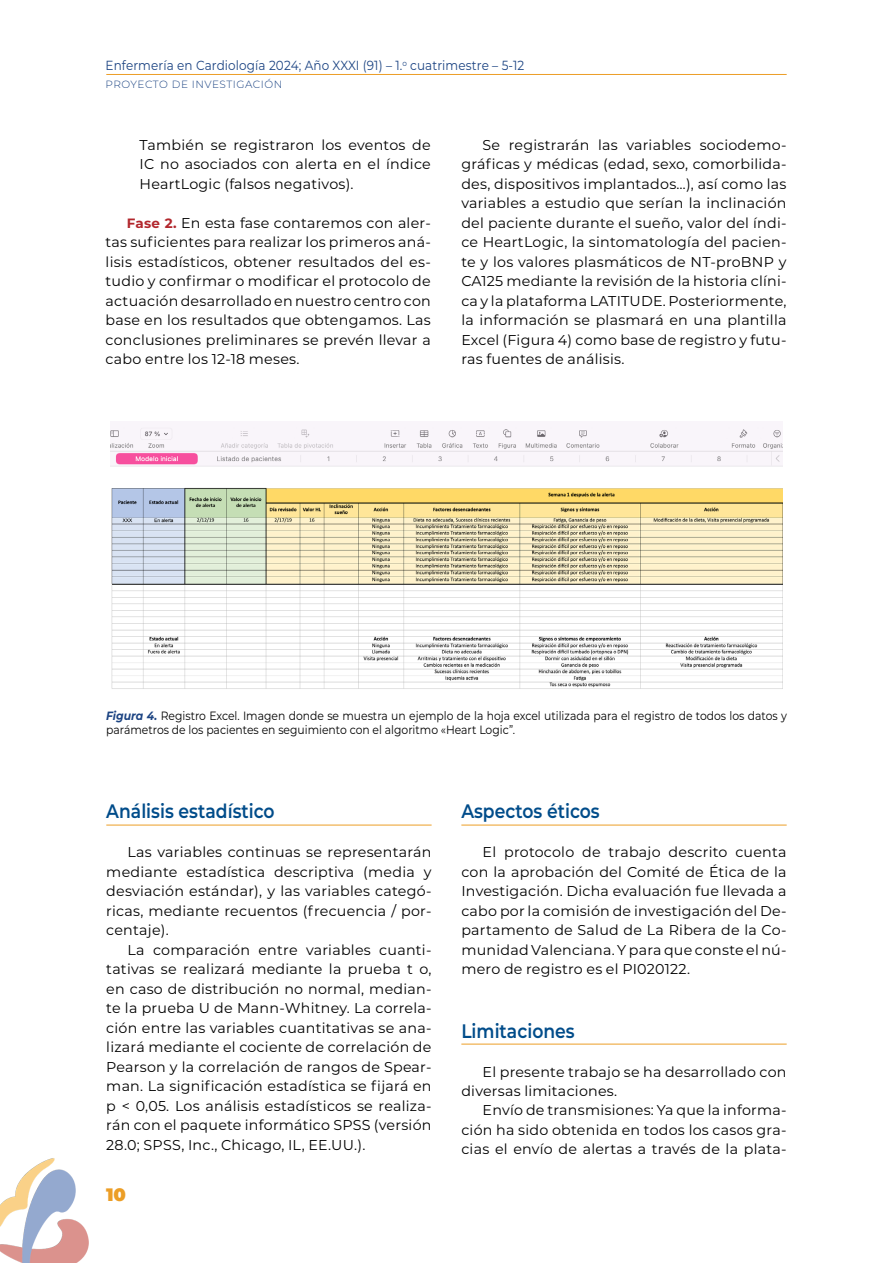
<style>
.page{position:relative;width:893px;height:1263px;background:#fff}
.page>*{position:absolute;margin:0;border:0;box-sizing:border-box;transform-origin:0 0}
.t1{font:600 19.5px "Montserrat";color:#004c8a;scale:.88 1}
.t2{font:900 18px "Montserrat";color:#ec9e26}
.t3{font:14.25px/19.5px "Montserrat";letter-spacing:.015em;color:#000;text-align:justify}
.t4{font:13.2px "Montserrat";letter-spacing:.01em;color:#1c4483;scale:.91 1}
.t5{font:12px/13.5px "Montserrat";color:#000;scale:.9 1}
.t6{font:300 10.5px "Montserrat";letter-spacing:.05em;color:#1c4483}
.s1{font-weight:700;font-size:13.5px;color:#b2272d}
.s2{font-weight:700;font-style:italic;color:#1c4483}
</style>
<div class="page">
<hr style="left:106px;top:74px;width:681px;height:1px;background:#ec9e26">
<img style="left:0;top:1158px;width:89px;height:105px">
<img style="left:110px;top:427px;width:673px;height:262px">
<hr style="left:106px;top:825px;width:326px;height:1px;background:#ec9e26">
<hr style="left:461px;top:825px;width:326px;height:1px;background:#ec9e26">
<hr style="left:461px;top:1044px;width:326px;height:1px;background:#ec9e26">
<p class="t4" style="left:106px;top:56px;width:462px">Enfermería en Cardiología 2024; Año XXXI (91) – 1.<sup>o</sup> cuatrimestre – 5-12</p>
<p class="t6" style="left:106px;top:77px;width:178px">PROYECTO DE INVESTIGACIÓN</p>
<p class="t3" style="left:140px;top:135px;width:293px">También se registraron los eventos de IC no asociados con alerta en el índice HeartLogic (falsos negativos).</p>
<p class="t3" style="left:106px;top:213px;width:327px;text-indent:21px"><span class="s1">Fase 2.</span> En esta fase contaremos con aler&shy;tas suficientes para realizar los primeros aná&shy;lisis estadísticos, obtener resultados del es&shy;tudio y confirmar o modificar el protocolo de actuación desarrollado en nuestro centro con base en los resultados que obtengamos. Las conclusiones preliminares se prevén llevar a cabo entre los 12-18 meses.</p>
<p class="t3" style="left:461px;top:135px;width:327px;text-indent:21px">Se registrarán las variables sociodemo&shy;gráficas y médicas (edad, sexo, comorbilida&shy;des, dispositivos implantados…), así como las variables a estudio que serían la inclinación del paciente durante el sueño, valor del índi&shy;ce HeartLogic, la sintomatología del pacien&shy;te y los valores plasmáticos de NT-proBNP y CA125 mediante la revisión de la historia clíni&shy;ca y la plataforma LATITUDE. Posteriormente, la información se plasmará en una plantilla Excel (Figura 4) como base de registro y futu&shy;ras fuentes de análisis.</p>
<p class="t5" style="left:106px;top:709px;width:758px"><span class="s2">Figura 4.</span> Registro Excel. Imagen donde se muestra un ejemplo de la hoja excel utilizada para el registro de todos los datos y parámetros de los pacientes en seguimiento con el algoritmo «Heart Logic”.</p>
<h1 class="t1" style="left:106px;top:798px;width:193px">Análisis estadístico</h1>
<p class="t3" style="left:106px;top:842px;width:327px;text-indent:21px">Las variables continuas se representarán mediante estadística descriptiva (media y desviación estándar), y las variables categó&shy;ricas, mediante recuentos (frecuencia / por&shy;centaje).</p>
<p class="t3" style="left:106px;top:940px;width:327px;text-indent:21px">La comparación entre variables cuanti&shy;tativas se realizará mediante la prueba t o, en caso de distribución no normal, median&shy;te la prueba U de Mann-Whitney. La correla&shy;ción entre las variables cuantitativas se ana&shy;lizará mediante el cociente de correlación de Pearson y la correlación de rangos de Spear&shy;man. La significación estadística se fijará en p &lt; 0,05. Los análisis estadísticos se realiza&shy;rán con el paquete informático SPSS (versión 28.0; SPSS, Inc., Chicago, IL, EE.UU.).</p>
<p class="t2" style="left:106px;top:1181px;width:21px">10</p>
<h1 class="t1" style="left:461px;top:798px;width:159px">Aspectos éticos</h1>
<p class="t3" style="left:461px;top:842px;width:327px;text-indent:21px">El protocolo de trabajo descrito cuenta con la aprobación del Comité de Ética de la Investigación. Dicha evaluación fue llevada a cabo por la comisión de investigación del De&shy;partamento de Salud de La Ribera de la Co&shy;munidad Valenciana. Y para que conste el nú&shy;mero de registro es el PI020122.</p>
<h1 class="t1" style="left:461px;top:1017px;width:130px">Limitaciones</h1>
<p class="t3" style="left:461px;top:1061px;width:327px;text-indent:21px">El presente trabajo se ha desarrollado con diversas limitaciones.</p>
<p class="t3" style="left:461px;top:1100px;width:327px;text-indent:21px">Envío de transmisiones: Ya que la informa&shy;ción ha sido obtenida en todos los casos gra&shy;cias el envío de alertas a través de la plata-</p>
</div>
